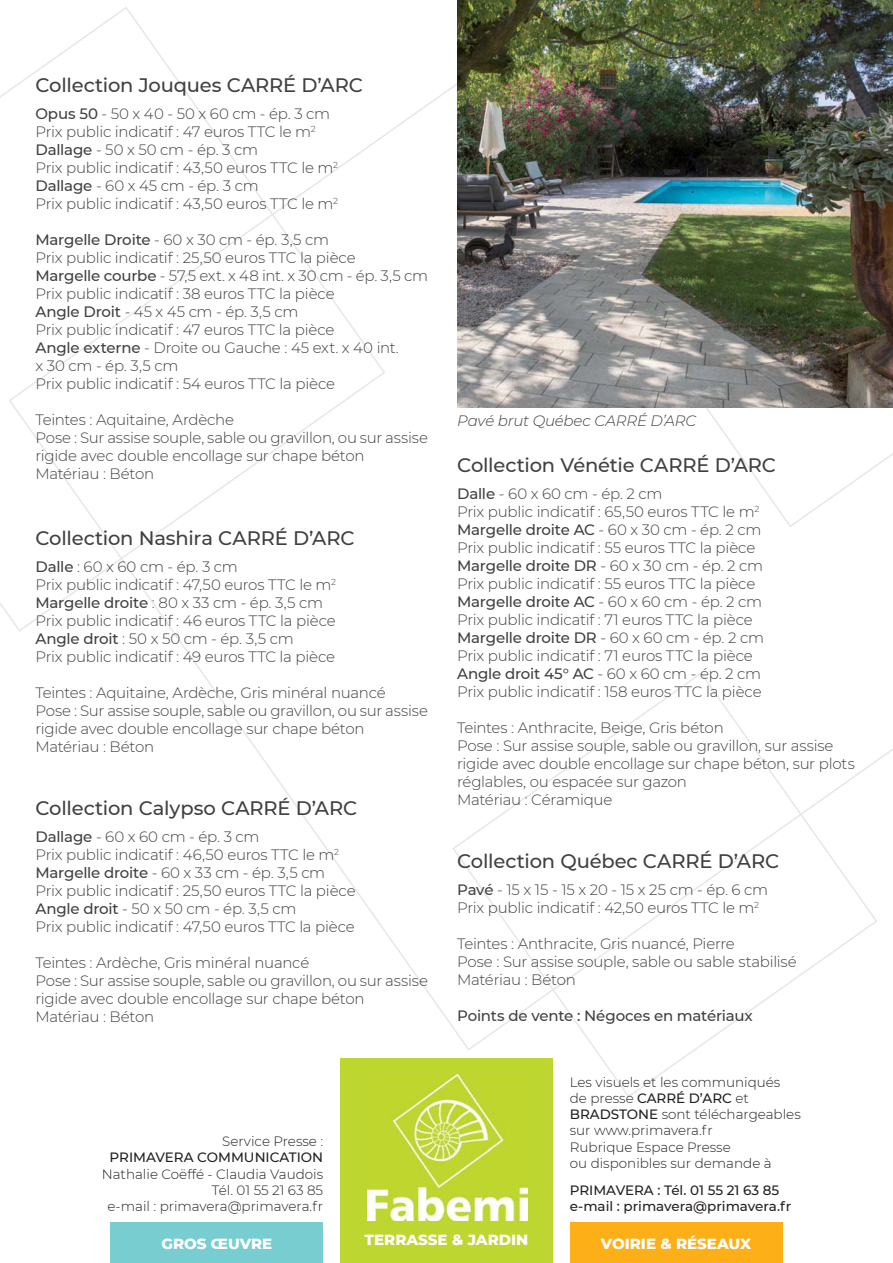
<style>
.page{position:relative;width:893px;height:1263px;background:#fff}
.page>*{position:absolute;margin:0;border:0;box-sizing:border-box;transform-origin:0 0}
.t1{font:500 19.5px "Montserrat";letter-spacing:-.01em;color:#404041}
.t2{font:300 15px/18px "Montserrat";letter-spacing:-.015em;color:#404041}
.t3{font:800 15px "Montserrat";color:#fff}
.t4{font:500 15px "Montserrat";letter-spacing:-.015em;color:#404041}
.t5{font:italic 300 15px "Montserrat";letter-spacing:-.01em;color:#404041}
.t6{font:300 13.5px/16.2px "Montserrat";color:#231f20;text-align:right}
.t7{font:500 13.5px/16.2px "Montserrat";color:#231f20}
.s1{font-weight:500}
</style>
<div class="page">
<svg style="left:0;top:7px;width:386px;height:626px"></svg>
<svg style="left:592px;top:407px;width:301px;height:120px"></svg>
<svg style="left:451px;top:673px;width:427px;height:424px"></svg>
<div style="left:340px;top:1059px;width:213px;height:204px;background:#bed730"></div>
<div style="left:111px;top:1222px;width:212px;height:41px;background:#78cdd0"></div>
<div style="left:570px;top:1222px;width:212px;height:41px;background:#fcaf17"></div>
<img style="left:368px;top:1074px;width:159px;height:147px">
<img style="left:457px;top:0;width:436px;height:407px">
<h1 class="t1" style="left:35px;top:73px;width:329px">Collection Jouques CARRÉ D’ARC</h1>
<p class="t2" style="left:35px;top:105px;width:304px"><span class="s1">Opus 50</span> - 50 x 40 - 50 x 60 cm - ép. 3 cm Prix public indicatif : 47 euros TTC le m<sup>2<br></sup><span class="s1">Dallage</span> - 50 x 50 cm - ép. 3 cm<br>Prix public indicatif : 43,50 euros TTC le m<sup>2<br></sup><span class="s1">Dallage</span> - 60 x 45 cm - ép. 3 cm<br>Prix public indicatif : 43,50 euros TTC le m<sup>2</sup></p>
<p class="t2" style="left:35px;top:231px;width:394px"><span class="s1">Margelle Droite</span> - 60 x 30 cm - ép. 3,5 cm<br>Prix public indicatif : 25,50 euros TTC la pièce<br><span class="s1">Margelle courbe</span> - 57,5 ext. x 48 int. x 30 cm - ép. 3,5 cm Prix public indicatif : 38 euros TTC la pièce<br><span class="s1">Angle Droit</span> - 45 x 45 cm - ép. 3,5 cm<br>Prix public indicatif : 47 euros TTC la pièce<br><span class="s1">Angle externe</span> - Droite ou Gauche : 45 ext. x 40 int.<br>x 30 cm - ép. 3,5 cm<br>Prix public indicatif : 54 euros TTC la pièce</p>
<p class="t2" style="left:35px;top:411px;width:394px">Teintes : Aquitaine, Ardèche<br>Pose : Sur assise souple, sable ou gravillon, ou sur assise rigide avec double encollage sur chape béton Matériau : Béton</p>
<h1 class="t1" style="left:35px;top:526px;width:321px">Collection Nashira CARRÉ D’ARC</h1>
<p class="t2" style="left:35px;top:558px;width:302px"><span class="s1">Dalle</span> : 60 x 60 cm - ép. 3 cm<br>Prix public indicatif : 47,50 euros TTC le m<sup>2<br></sup><span class="s1">Margelle droite</span> : 80 x 33 cm - ép. 3,5 cm Prix public indicatif : 46 euros TTC la pièce <span class="s1">Angle droit</span> : 50 x 50 cm - ép. 3,5 cm<br>Prix public indicatif : 49 euros TTC la pièce</p>
<p class="t2" style="left:35px;top:684px;width:394px">Teintes : Aquitaine, Ardèche, Gris minéral nuancé<br>Pose : Sur assise souple, sable ou gravillon, ou sur assise rigide avec double encollage sur chape béton Matériau : Béton</p>
<h1 class="t1" style="left:35px;top:796px;width:323px">Collection Calypso CARRÉ D’ARC</h1>
<p class="t2" style="left:35px;top:828px;width:322px"><span class="s1">Dallage</span> - 60 x 60 cm - ép. 3 cm<br>Prix public indicatif : 46,50 euros TTC le m<sup>2<br></sup><span class="s1">Margelle droite</span> - 60 x 33 cm - ép. 3,5 cm Prix public indicatif : 25,50 euros TTC la pièce <span class="s1">Angle droit</span> - 50 x 50 cm - ép. 3,5 cm<br>Prix public indicatif : 47,50 euros TTC la pièce</p>
<p class="t2" style="left:35px;top:954px;width:394px">Teintes : Ardèche, Gris minéral nuancé<br>Pose : Sur assise souple, sable ou gravillon, ou sur assise rigide avec double encollage sur chape béton Matériau : Béton</p>
<p class="t6" style="left:222px;top:1133px;width:102px">Service Presse :</p>
<p class="t7" style="left:110px;top:1149px;width:215px">PRIMAVERA COMMUNICATION</p>
<p class="t6" style="left:102px;top:1165px;width:223px">Nathalie Coëffé - Claudia Vaudois<br>Tél. 01 55 21 63 85<br>e-mail : primavera@primavera.fr</p>
<p class="t5" style="left:457px;top:412px;width:241px">Pavé brut Québec CARRÉ D’ARC</p>
<h1 class="t1" style="left:457px;top:453px;width:320px">Collection Vénétie CARRÉ D’ARC</h1>
<p class="t2" style="left:457px;top:484px;width:308px"><span class="s1">Dalle</span> - 60 x 60 cm - ép. 2 cm<br>Prix public indicatif : 65,50 euros TTC le m<sup>2<br></sup><span class="s1">Margelle droite AC</span> - 60 x 30 cm - ép. 2 cm Prix public indicatif : 55 euros TTC la pièce <span class="s1">Margelle droite DR</span> - 60 x 30 cm - ép. 2 cm Prix public indicatif : 55 euros TTC la pièce <span class="s1">Margelle droite AC</span> - 60 x 60 cm - ép. 2 cm Prix public indicatif : 71 euros TTC la pièce <span class="s1">Margelle droite DR</span> - 60 x 60 cm - ép. 2 cm Prix public indicatif : 71 euros TTC la pièce <span class="s1">Angle droit 45° AC</span> - 60 x 60 cm - ép. 2 cm Prix public indicatif : 158 euros TTC la pièce</p>
<p class="t2" style="left:457px;top:718px;width:399px">Teintes : Anthracite, Beige, Gris béton<br>Pose : Sur assise souple, sable ou gravillon, sur assise rigide avec double encollage sur chape béton, sur plots réglables, ou espacée sur gazon<br>Matériau : Céramique</p>
<h1 class="t1" style="left:457px;top:849px;width:324px">Collection Québec CARRÉ D’ARC</h1>
<p class="t2" style="left:457px;top:880px;width:313px"><span class="s1">Pavé</span> - 15 x 15 - 15 x 20 - 15 x 25 cm - ép. 6 cm<br>Prix public indicatif : 42,50 euros TTC le m<sup>2</sup></p>
<p class="t2" style="left:457px;top:934px;width:341px">Teintes : Anthracite, Gris nuancé, Pierre<br>Pose : Sur assise souple, sable ou sable stabilisé<br>Matériau : Béton</p>
<p class="t4" style="left:457px;top:1006px;width:297px">Points de vente : Négoces en matériaux</p>
<p class="t6" style="left:570px;top:1074px;width:232px;text-align:left">Les visuels et les communiqués de presse <span class="s1">CARRÉ D’ARC</span> et<br><span class="s1">BRADSTONE</span> sont téléchargeables sur www.primavera.fr<br>Rubrique Espace Presse<br>ou disponibles sur demande à</p>
<p class="t7" style="left:570px;top:1181px;width:223px">PRIMAVERA : Tél. 01 55 21 63 85 e-mail : primavera@primavera.fr</p>
<p class="t3" style="left:161px;top:1234px;width:112px">GROS ŒUVRE</p>
<p class="t3" style="left:365px;top:1231px;width:165px">TERRASSE &amp; JARDIN</p>
<p class="t3" style="left:601px;top:1234px;width:152px">VOIRIE &amp; RÉSEAUX</p>
</div>
